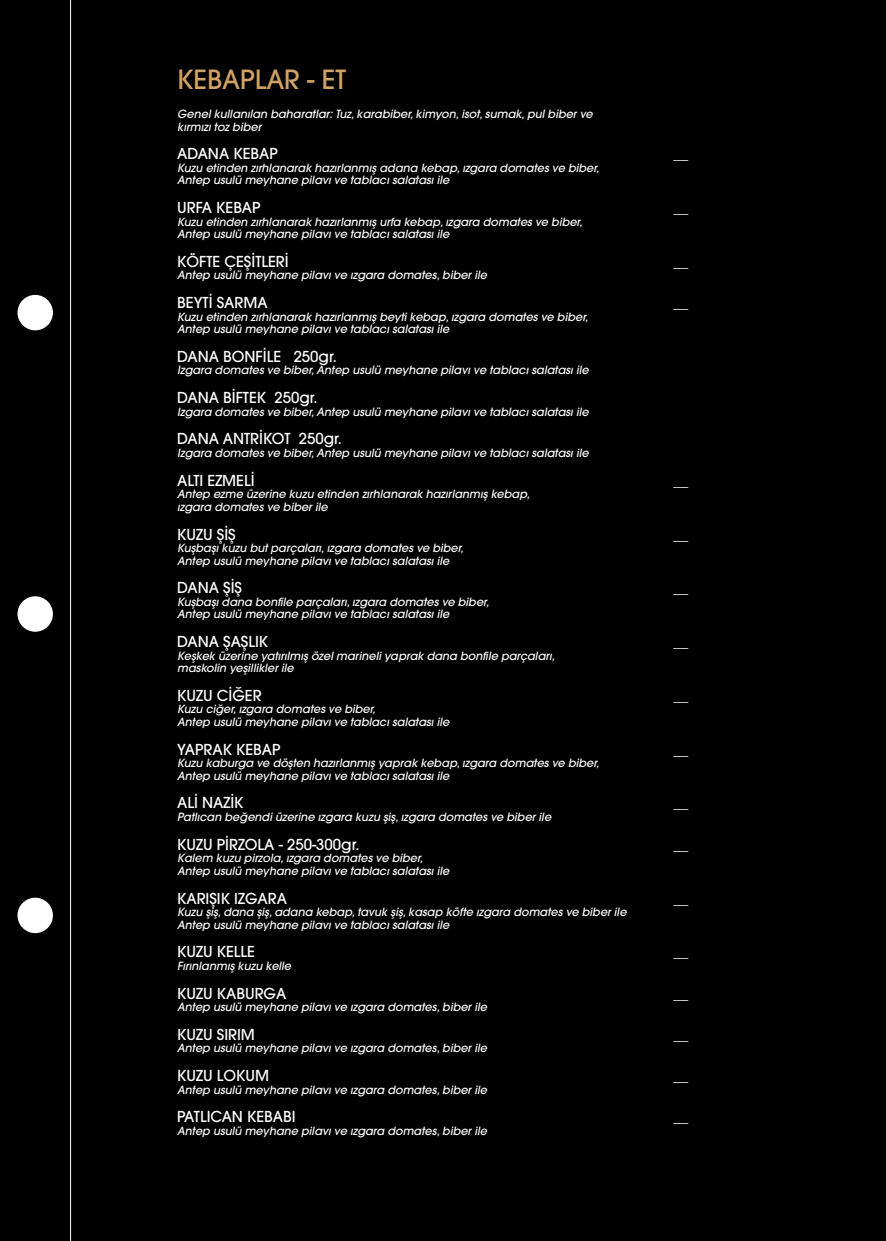
<style>
.page{position:relative;width:886px;height:1241px;background:#fff}
.page>*{position:absolute;margin:0;border:0;box-sizing:border-box;transform-origin:0 0}
.t1{font:26.25px "Avant Garde LT Medium";color:#d0a265}
.t2{font:15px "Avant Garde LT Medium";color:#fff}
.t3{font:italic 11.25px/12.5px "Avant Garde LT Medium";color:#fff}
</style>
<div class="page">
<div style="left:0;top:0;width:886px;height:1240px;background:#000"></div>
<div style="left:17px;top:295px;width:36px;height:35px;background:#fff;border-radius:50%"></div>
<div style="left:17px;top:897px;width:36px;height:35px;background:#fff;border-radius:50%"></div>
<div style="left:17px;top:596px;width:36px;height:35px;background:#fff;border-radius:50%"></div>
<hr style="left:70px;top:0;width:1px;height:1240px;background:#fff">
<h1 class="t1" style="left:177px;top:63px;width:170px">KEBAPLAR - ET</h1>
<p class="t3" style="left:177px;top:108px;width:417px">Genel kullanılan baharatlar: Tuz, karabiber, kimyon, isot, sumak, pul biber ve kırmızı toz biber</p>
<h2 class="t2" style="left:177px;top:144px;width:102px">ADANA KEBAP</h2>
<p class="t3" style="left:177px;top:161px;width:424px">Kuzu etinden zırhlanarak hazırlanmış adana kebap, ızgara domates ve biber,<br>Antep usulü meyhane pilavı ve tablacı salatası ile</p>
<h2 class="t2" style="left:177px;top:198px;width:85px">URFA KEBAP</h2>
<p class="t3" style="left:177px;top:215px;width:407px">Kuzu etinden zırhlanarak hazırlanmış urfa kebap, ızgara domates ve biber,<br>Antep usulü meyhane pilavı ve tablacı salatası ile</p>
<h2 class="t2" style="left:177px;top:252px;width:113px">KÖFTE ÇEŞİTLERİ</h2>
<p class="t3" style="left:177px;top:269px;width:311px">Antep usulü meyhane pilavı ve ızgara domates, biber ile</p>
<h2 class="t2" style="left:177px;top:293px;width:92px">BEYTİ SARMA</h2>
<p class="t3" style="left:177px;top:310px;width:412px">Kuzu etinden zırhlanarak hazırlanmış beyti kebap, ızgara domates ve biber,<br>Antep usulü meyhane pilavı ve tablacı salatası ile</p>
<h2 class="t2" style="left:177px;top:347px;width:161px">DANA BONFİLE 250gr.</h2>
<p class="t3" style="left:177px;top:364px;width:413px">Izgara domates ve biber, Antep usulü meyhane pilavı ve tablacı salatası ile</p>
<h2 class="t2" style="left:177px;top:388px;width:142px">DANA BİFTEK 250gr.</h2>
<p class="t3" style="left:177px;top:405px;width:413px">Izgara domates ve biber, Antep usulü meyhane pilavı ve tablacı salatası ile</p>
<h2 class="t2" style="left:177px;top:429px;width:166px">DANA ANTRİKOT 250gr.</h2>
<p class="t3" style="left:177px;top:446px;width:413px">Izgara domates ve biber, Antep usulü meyhane pilavı ve tablacı salatası ile</p>
<h2 class="t2" style="left:177px;top:471px;width:79px">ALTI EZMELİ</h2>
<p class="t3" style="left:177px;top:488px;width:354px">Antep ezme üzerine kuzu etinden zırhlanarak hazırlanmış kebap, ızgara domates ve biber ile</p>
<h2 class="t2" style="left:177px;top:524px;width:60px">KUZU ŞİŞ</h2>
<p class="t3" style="left:177px;top:541px;width:288px">Kuşbaşı kuzu but parçaları, ızgara domates ve biber,<br>Antep usulü meyhane pilavı ve tablacı salatası ile</p>
<h2 class="t2" style="left:177px;top:578px;width:66px">DANA ŞİŞ</h2>
<p class="t3" style="left:177px;top:595px;width:313px">Kuşbaşı dana bonfile parçaları, ızgara domates ve biber,<br>Antep usulü meyhane pilavı ve tablacı salatası ile</p>
<h2 class="t2" style="left:177px;top:632px;width:92px">DANA ŞAŞLIK</h2>
<p class="t3" style="left:177px;top:649px;width:379px">Keşkek üzerine yatırılmış özel marineli yaprak dana bonfile parçaları, maskolin yeşillikler ile</p>
<h2 class="t2" style="left:177px;top:686px;width:86px">KUZU CİĞER</h2>
<p class="t3" style="left:177px;top:703px;width:274px">Kuzu ciğer, ızgara domates ve biber,<br>Antep usulü meyhane pilavı ve tablacı salatası ile</p>
<h2 class="t2" style="left:177px;top:739px;width:105px">YAPRAK KEBAP</h2>
<p class="t3" style="left:177px;top:756px;width:423px">Kuzu kaburga ve döşten hazırlanmış yaprak kebap, ızgara domates ve biber,<br>Antep usulü meyhane pilavı ve tablacı salatası ile</p>
<h2 class="t2" style="left:177px;top:793px;width:68px">ALİ NAZİK</h2>
<p class="t3" style="left:177px;top:810px;width:375px">Patlıcan beğendi üzerine ızgara kuzu şiş, ızgara domates ve biber ile</p>
<h2 class="t2" style="left:177px;top:834px;width:184px">KUZU PİRZOLA - 250-300gr.</h2>
<p class="t3" style="left:177px;top:851px;width:274px">Kalem kuzu pirzola, ızgara domates ve biber,<br>Antep usulü meyhane pilavı ve tablacı salatası ile</p>
<h2 class="t2" style="left:177px;top:888px;width:111px">KARIŞIK IZGARA</h2>
<p class="t3" style="left:177px;top:905px;width:451px">Kuzu şiş, dana şiş, adana kebap, tavuk şiş, kasap köfte ızgara domates ve biber ile<br>Antep usulü meyhane pilavı ve tablacı salatası ile</p>
<h2 class="t2" style="left:177px;top:942px;width:79px">KUZU KELLE</h2>
<p class="t3" style="left:177px;top:959px;width:115px">Fırınlanmış kuzu kelle</p>
<h2 class="t2" style="left:177px;top:983px;width:111px">KUZU KABURGA</h2>
<p class="t3" style="left:177px;top:1000px;width:311px">Antep usulü meyhane pilavı ve ızgara domates, biber ile</p>
<h2 class="t2" style="left:177px;top:1024px;width:79px">KUZU SIRIM</h2>
<p class="t3" style="left:177px;top:1041px;width:311px">Antep usulü meyhane pilavı ve ızgara domates, biber ile</p>
<h2 class="t2" style="left:177px;top:1066px;width:93px">KUZU LOKUM</h2>
<p class="t3" style="left:177px;top:1083px;width:311px">Antep usulü meyhane pilavı ve ızgara domates, biber ile</p>
<h2 class="t2" style="left:177px;top:1107px;width:120px">PATLICAN KEBABI</h2>
<p class="t3" style="left:177px;top:1124px;width:311px">Antep usulü meyhane pilavı ve ızgara domates, biber ile</p>
<h2 class="t2" style="left:673px;top:144px;width:16px">__</h2>
<h2 class="t2" style="left:673px;top:198px;width:16px">__</h2>
<h2 class="t2" style="left:673px;top:252px;width:16px">__</h2>
<h2 class="t2" style="left:673px;top:293px;width:16px">__</h2>
<h2 class="t2" style="left:673px;top:471px;width:16px">__</h2>
<h2 class="t2" style="left:673px;top:524px;width:16px">__</h2>
<h2 class="t2" style="left:673px;top:578px;width:16px">__</h2>
<h2 class="t2" style="left:673px;top:632px;width:16px">__</h2>
<h2 class="t2" style="left:673px;top:686px;width:16px">__</h2>
<h2 class="t2" style="left:673px;top:739px;width:16px">__</h2>
<h2 class="t2" style="left:673px;top:793px;width:16px">__</h2>
<h2 class="t2" style="left:673px;top:834px;width:16px">__</h2>
<h2 class="t2" style="left:673px;top:942px;width:16px">__</h2>
<h2 class="t2" style="left:673px;top:1024px;width:16px">__</h2>
<h2 class="t2" style="left:673px;top:1066px;width:16px">__</h2>
<h2 class="t2" style="left:673px;top:1107px;width:16px">__</h2>
</div>
